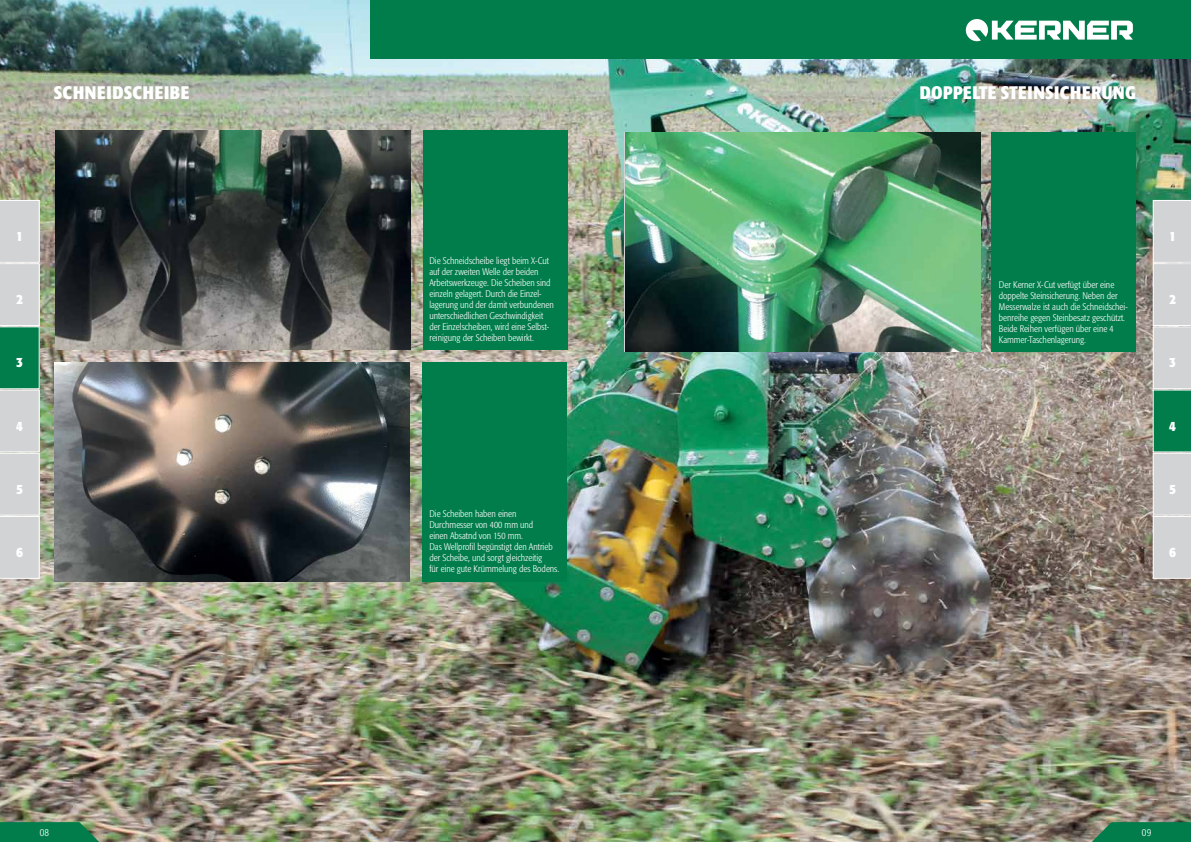
<style>
.page{position:relative;width:1191px;height:842px;background:#fff}
.page>*{position:absolute;margin:0;border:0;box-sizing:border-box;transform-origin:0 0}
.t1{font:700 condensed 18px "Formata";letter-spacing:.04em;color:#fff}
.t2{font:700 condensed 18px "Formata";letter-spacing:.02em;color:#fff}
.t3{font:700 condensed 14px "Formata";color:#fff}
.t4{font:300 condensed 10.5px "Formata";color:#fff}
.t5{font:300 condensed 9.5px/11px "Formata";color:#fff}
</style>
<div class="page">
<img style="left:0;top:0;width:1191px;height:842px">
<div style="left:423px;top:130px;width:145px;height:220px;background:#007d4b"></div>
<div style="left:422px;top:362px;width:145px;height:220px;background:#007d4b"></div>
<svg style="left:0;top:822px;width:99px;height:20px;background:#0f7f4f"></svg>
<svg style="left:1091px;top:822px;width:100px;height:20px;background:#117e50"></svg>
<div style="left:371px;top:0;width:820px;height:58px;background:#007d4b"></div>
<svg style="left:0;top:200px;width:40px;height:379px;background:#b2c7c0"></svg>
<svg style="left:1152px;top:200px;width:39px;height:379px;background:#b0c3bc"></svg>
<div style="left:991px;top:132px;width:145px;height:220px;background:#007d4b"></div>
<img style="left:625px;top:132px;width:355px;height:220px">
<svg style="left:965px;top:19px;width:167px;height:22px"></svg>
<img style="left:55px;top:130px;width:355px;height:220px">
<img style="left:55px;top:362px;width:354px;height:220px">
<h1 class="t1" style="left:54px;top:82px;width:127px">SCHNEIDSCHEIBE</h1>
<h1 class="t1" style="left:920px;top:82px;width:53px">DOPPELTE</h1>
<h1 class="t2" style="left:1001px;top:82px;width:137px">STEINSICHERUNG</h1>
<h2 class="t3" style="left:16px;top:227px;width:8px">1</h2>
<h2 class="t3" style="left:1169px;top:227px;width:8px">1</h2>
<h2 class="t3" style="left:16px;top:291px;width:8px">2</h2>
<p class="t5" style="left:429px;top:255px;width:126px">Die Schneidscheibe liegt beim X-Cut auf der zweiten Welle der beiden Arbeitswerkzeuge. Die Scheiben sind einzeln gelagert. Durch die Einzel&shy;lagerung und der damit verbundenen unterschiedlichen Geschwindigkeit der Einzelscheiben, wird eine Selbst&shy;reinigung der Scheiben bewirkt.</p>
<p class="t5" style="left:999px;top:280px;width:130px">Der Kerner X-Cut verfügt über eine doppelte Steinsicherung. Neben der Messerwalze ist auch die Schneidschei&shy;benreihe gegen Steinbesatz geschützt.<br>Beide Reihen verfügen über eine 4<br>Kammer-Taschenlagerung.</p>
<h2 class="t3" style="left:1169px;top:291px;width:8px">2</h2>
<h2 class="t3" style="left:16px;top:354px;width:8px">3</h2>
<h2 class="t3" style="left:1169px;top:354px;width:8px">3</h2>
<h2 class="t3" style="left:16px;top:417px;width:8px">4</h2>
<h2 class="t3" style="left:1169px;top:417px;width:8px">4</h2>
<h2 class="t3" style="left:16px;top:480px;width:8px">5</h2>
<h2 class="t3" style="left:1169px;top:480px;width:8px">5</h2>
<h2 class="t3" style="left:16px;top:543px;width:8px">6</h2>
<p class="t5" style="left:429px;top:509px;width:131px">Die Scheiben haben einen<br>Durchmesser von 400 mm und<br>einen Absatnd von 150 mm.<br>Das Wellprofil begünstigt den Antrieb der Scheibe, und sorgt gleichzeitig<br>für eine gute Krümmelung des Bodens.</p>
<h2 class="t3" style="left:1169px;top:543px;width:8px">6</h2>
<p class="t4" style="left:40px;top:826px;width:11px">08</p>
<p class="t4" style="left:1141px;top:826px;width:11px">09</p>
</div>
